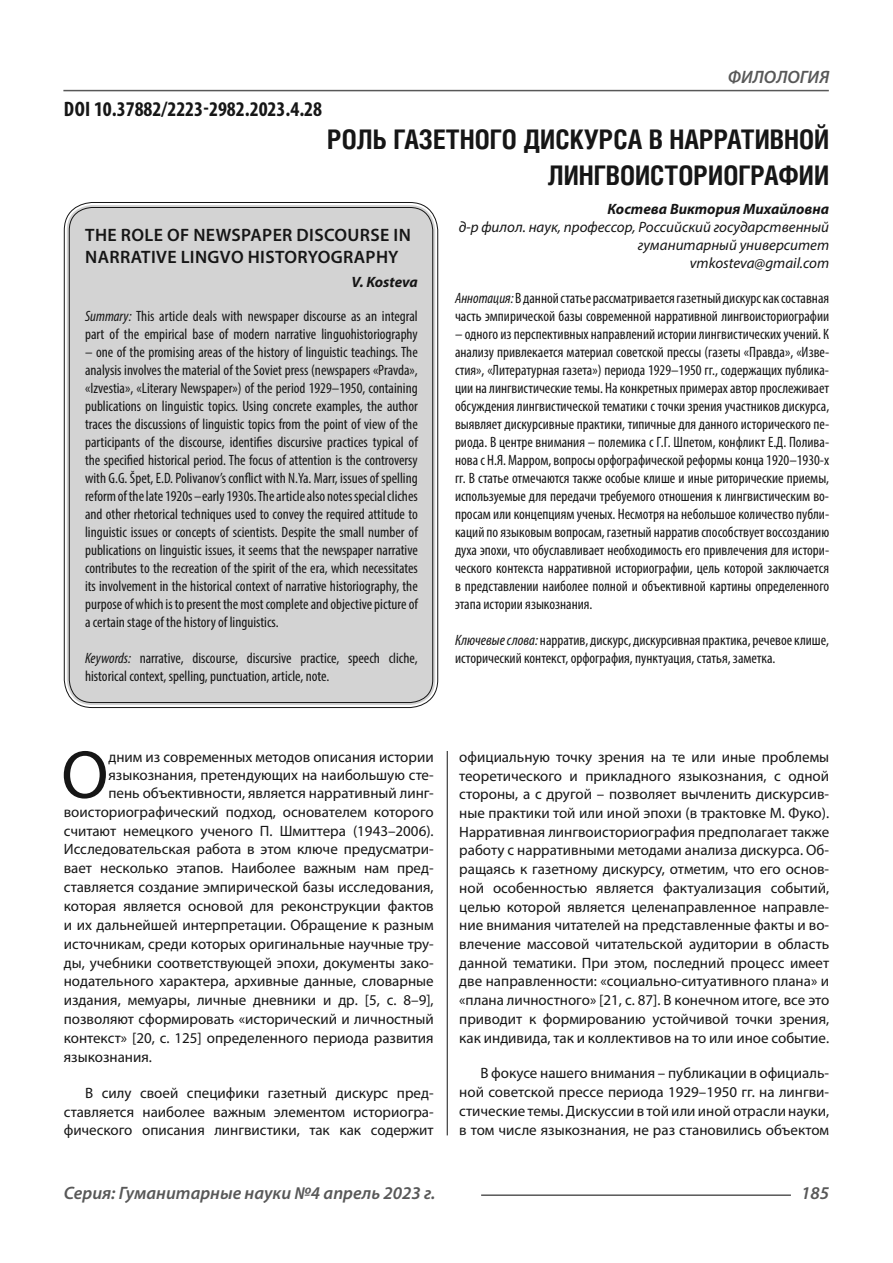
<style>
.page{position:relative;width:893px;height:1263px;background:#fff}
.page>*{position:absolute;margin:0;border:0;box-sizing:border-box;transform-origin:0 0}
.Статья_текст_первый{font:68.4px "Myriad Pro";color:#161616}
.Статья_название{font:700 27px/36px "Helios Cond C";color:#161616;text-align:right}
.ДОИ{font:700 condensed 21px "Myriad Pro";color:#161616}
.Статья_название_англ{font:600 18px/21.6px "Myriad Pro";letter-spacing:.02em;color:#161616}
.t1{font:italic 600 18px "Myriad Pro";color:#585858}
.Статья_аннотация_анг{font:condensed 15px/18px "Myriad Pro";color:#161616}
.Статья_аннотация_тек{font:condensed 15px/18px "Myriad Pro";color:#161616}
.Статья_текст{font:15px/18.8px "Myriad Pro";color:#161616;text-align:justify}
.Статья_текст_первый-2{font:15px "Myriad Pro";color:#161616}
.Статья_автор_инфо{font:italic 15px/18px "Myriad Pro";color:#161616;text-align:right}
.Статья_автор_фио_рус{font:italic 700 15px "Myriad Pro";color:#161616}
.Статья_автор_англ{font:italic 700 15px "Myriad Pro";letter-spacing:-.005em;color:#161616}
.s1{font-style:italic}
</style>
<div class="page">
<hr style="left:447px;top:128px;width:1px;height:1007px;background:#161616">
<hr style="left:63px;top:90px;width:766px;height:1px;background:#585858">
<hr style="left:481px;top:1194px;width:310px;height:2px;background:#585858">
<div style="left:441px;top:125px;width:10px;height:625px;background:#fff"></div>
<div style="left:67px;top:205px;width:368px;height:500px;background:#d3d3d3;border-radius:26px"></div>
<p class="ДОИ" style="left:64px;top:96px;width:260px">DOI 10.37882/2223-2982.2023.4.28</p>
<p class="t1" style="left:728px;top:66px;width:103px">ФИЛОЛОГИЯ</p>
<p class="Статья_название" style="left:327px;top:121px;width:504px">РОЛЬ ГАЗЕТНОГО ДИСКУРСА В НАРРАТИВНОЙ<br>ЛИНГВОИСТОРИОГРАФИИ</p>
<p class="Статья_автор_фио_рус" style="left:607px;top:199px;width:223px">Костева Виктория Михайловна</p>
<p class="Статья_автор_инфо" style="left:459px;top:218px;width:372px">д-р филол. наук, профессор, Российский государственный гуманитарный университет</p>
<p class="Статья_автор_инфо" style="left:690px;top:254px;width:141px">vmkosteva@gmail.com</p>
<p class="Статья_аннотация_тек" style="left:455px;top:288px;width:376px"><span class="s1">Аннотация:</span> В данной статье рассматривается газетный дискурс как составная часть эмпирической базы современной нарративной лингвоисториографии</p>
<p class="Статья_аннотация_тек" style="left:455px;top:324px;width:376px;text-align:justify">– одного из перспективных направлений истории лингвистических учений. К анализу привлекается материал советской прессы (газеты «Правда», «Изве&shy;стия», «Литературная газета») периода 1929–1950 гг., содержащих публика&shy;ции на лингвистические темы. На конкретных примерах автор прослеживает обсуждения лингвистической тематики с точки зрения участников дискурса, выявляет дискурсивные практики, типичные для данного исторического пе&shy;риода. В центре внимания – полемика с Г.Г. Шпетом, конфликт Е.Д. Полива&shy;нова с Н.Я. Марром, вопросы орфографической реформы конца 1920–1930-х гг. В статье отмечаются также особые клише и иные риторические приемы, используемые для передачи требуемого отношения к лингвистическим во&shy;просам или концепциям ученых. Несмотря на небольшое количество публи&shy;каций по языковым вопросам, газетный нарратив способствует воссозданию духа эпохи, что обуславливает необходимость его привлечения для истори&shy;ческого контекста нарративной историографии, цель которой заключается в представлении наиболее полной и объективной картины определенного этапа истории языкознания.</p>
<p class="Статья_аннотация_тек" style="left:455px;top:630px;width:376px"><span class="s1">Ключевые слова:</span> нарратив, дискурс, дискурсивная практика, речевое клише, исторический контекст, орфография, пунктуация, статья, заметка.</p>
<p class="Статья_название_англ" style="left:85px;top:224px;width:327px">THE ROLE OF NEWSPAPER DISCOURSE IN<br>NARRATIVE LINGVO HISTORYOGRAPHY</p>
<p class="Статья_автор_англ" style="left:352px;top:272px;width:68px">V. Kosteva</p>
<p class="Статья_аннотация_анг" style="left:85px;top:306px;width:334px"><span class="s1">Summary:</span> This article deals with newspaper discourse as an integral part of the empirical base of modern narrative linguohistoriography</p>
<p class="Статья_аннотация_анг" style="left:85px;top:342px;width:334px;text-align:justify">– one of the promising areas of the history of linguistic teachings. The analysis involves the material of the Soviet press (newspapers «Pravda», «Izvestia», «Literary Newspaper») of the period 1929–1950, containing publications on linguistic topics. Using concrete examples, the author traces the discussions of linguistic topics from the point of view of the participants of the discourse, identifies discursive practices typical of the specified historical period. The focus of attention is the controversy with G.G. Špet, E.D. Polivanov’s conflict with N.Ya. Marr, issues of spelling reform of the late 1920s –early 1930s. The article also notes special cliches and other rhetorical techniques used to convey the required attitude to linguistic issues or concepts of scientists. Despite the small number of publications on linguistic issues, it seems that the newspaper narrative contributes to the recreation of the spirit of the era, which necessitates its involvement in the historical context of narrative historiography, the purpose of which is to present the most complete and objective picture of a certain stage of the history of linguistics.</p>
<p class="Статья_аннотация_анг" style="left:85px;top:648px;width:334px"><span class="s1">Keywords:</span> narrative, discourse, discursive practice, speech cliche, historical context, spelling, punctuation, article, note.</p>
<p class="Статья_текст_первый" style="left:61px;top:733px;width:49px">О</p>
<p class="Статья_текст_первый-2" style="left:108px;top:747px;width:327px">дним из современных методов описания истории</p>
<p class="Статья_текст_первый-2" style="left:108px;top:765px;width:327px">языкознания, претендующих на наибольшую сте-</p>
<p class="Статья_текст_первый-2" style="left:108px;top:783px;width:327px">пень объективности, является нарративный линг-</p>
<p class="Статья_текст_первый-2" style="left:64px;top:802px;width:371px">воисториографический подход, основателем которого</p>
<p class="Статья_текст_первый-2" style="left:64px;top:821px;width:371px">считают немецкого ученого П. Шмиттера (1943–2006).</p>
<p class="Статья_текст_первый-2" style="left:64px;top:840px;width:371px">Исследовательская работа в этом ключе предусматри-</p>
<p class="Статья_текст_первый-2" style="left:64px;top:859px;width:371px">вает несколько этапов. Наиболее важным нам пред-</p>
<p class="Статья_текст_первый-2" style="left:64px;top:878px;width:371px">ставляется создание эмпирической базы исследования,</p>
<p class="Статья_текст_первый-2" style="left:64px;top:897px;width:371px">которая является основой для реконструкции фактов</p>
<p class="Статья_текст_первый-2" style="left:64px;top:915px;width:371px">и их дальнейшей интерпретации. Обращение к разным</p>
<p class="Статья_текст_первый-2" style="left:64px;top:934px;width:371px">источникам, среди которых оригинальные научные тру-</p>
<p class="Статья_текст_первый-2" style="left:64px;top:953px;width:371px">ды, учебники соответствующей эпохи, документы зако-</p>
<p class="Статья_текст_первый-2" style="left:64px;top:972px;width:371px">нодательного характера, архивные данные, словарные</p>
<p class="Статья_текст_первый-2" style="left:64px;top:991px;width:371px">издания, мемуары, личные дневники и др. [5, с. 8–9],</p>
<p class="Статья_текст_первый-2" style="left:64px;top:1010px;width:371px">позволяют сформировать «исторический и личностный</p>
<p class="Статья_текст_первый-2" style="left:64px;top:1029px;width:371px">контекст» [20, с. 125] определенного периода развития</p>
<p class="Статья_текст_первый-2" style="left:64px;top:1047px;width:90px">языкознания.</p>
<p class="Статья_текст" style="left:64px;top:1083px;width:371px;text-indent:21px">В силу своей специфики газетный дискурс пред&shy;ставляется наиболее важным элементом историогра&shy;фического описания лингвистики, так как содержит</p>
<p class="Статья_текст" style="left:459px;top:747px;width:371px">официальную точку зрения на те или иные проблемы теоретического и прикладного языкознания, с одной стороны, а с другой – позволяет вычленить дискурсив&shy;ные практики той или иной эпохи (в трактовке М. Фуко).<br>Нарративная лингвоисториография предполагает также работу с нарративными методами анализа дискурса. Об&shy;ращаясь к газетному дискурсу, отметим, что его основ&shy;ной особенностью является фактуализация событий, целью которой является целенаправленное направле&shy;ние внимания читателей на представленные факты и во&shy;влечение массовой читательской аудитории в область данной тематики. При этом, последний процесс имеет две направленности: «социально-ситуативного плана» и «плана личностного» [21, с. 87]. В конечном итоге, все это приводит к формированию устойчивой точки зрения, как индивида, так и коллективов на то или иное событие.</p>
<p class="Статья_текст" style="left:459px;top:1064px;width:371px;text-indent:21px">В фокусе нашего внимания – публикации в официаль&shy;ной советской прессе периода 1929–1950 гг. на лингви&shy;стические темы. Дискуссии в той или иной отрасли науки, в том числе языкознания, не раз становились объектом</p>
<p class="t1" style="left:64px;top:1182px;width:373px">Серия: Гуманитарные науки №4 апрель 2023 г.</p>
<p class="t1" style="left:801px;top:1182px;width:30px">185</p>
</div>
